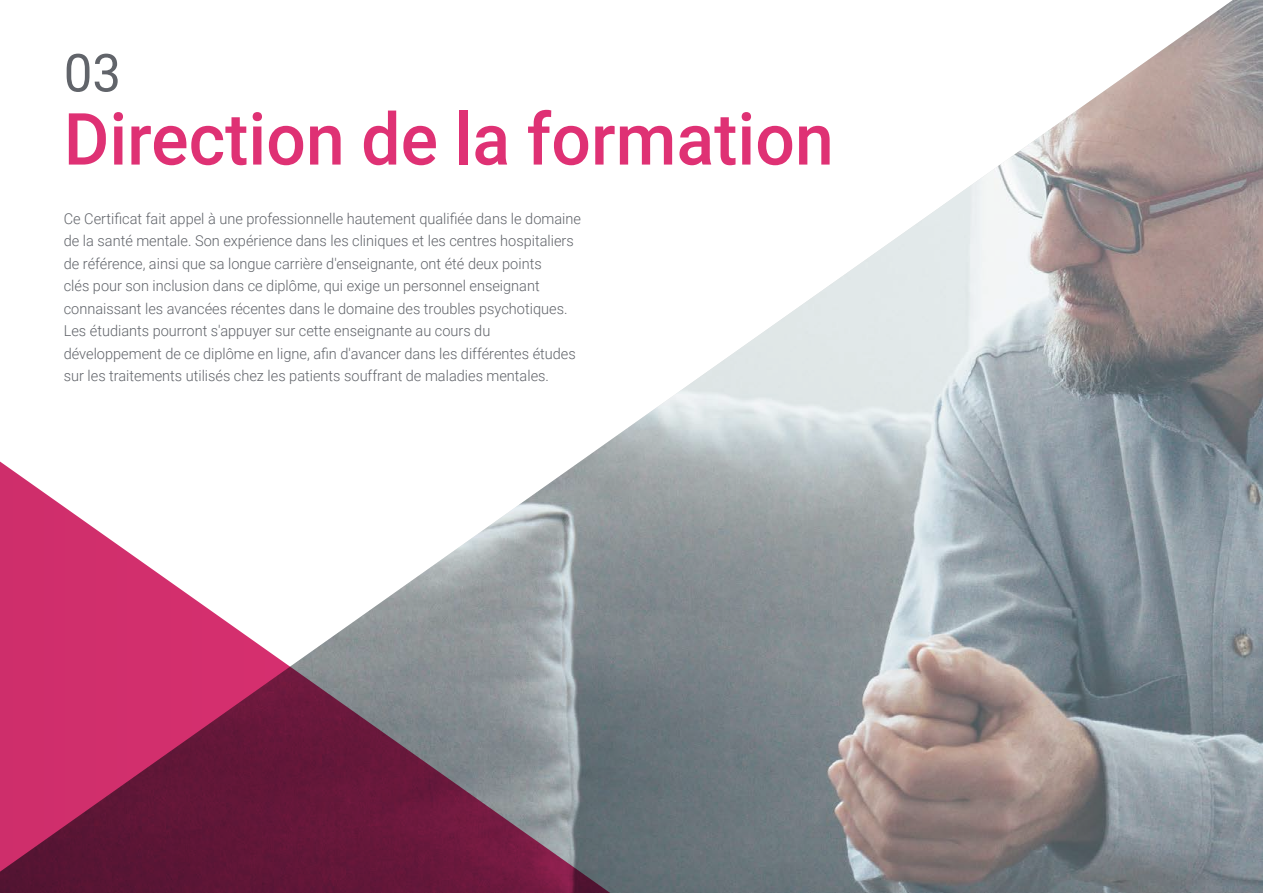
<style>
.page{position:relative;width:1263px;height:893px;background:#fff}
.page>*{position:absolute;margin:0;border:0;box-sizing:border-box;transform-origin:0 0}
.t1{font:500 72px "Roboto";color:#df3174}
.t2{font:52.5px "Roboto";color:#61646a}
.t3{font:300 15px/22.5px "Roboto";color:#61646a}
</style>
<div class="page">
<img style="left:602px;top:0;width:661px;height:893px">
<svg style="left:0;top:446px;width:640px;height:447px"></svg>
<h2 class="t2" style="left:64px;top:36px;width:59px">03</h2>
<h1 class="t1" style="left:64px;top:89px;width:771px">Direction de la formation</h1>
<p class="t3" style="left:64px;top:207px;width:519px">Ce Certificat fait appel à une professionnelle hautement qualifiée dans le domaine de la santé mentale. Son expérience dans les cliniques et les centres hospitaliers de référence, ainsi que sa longue carrière d'enseignante, ont été deux points<br>clés pour son inclusion dans ce diplôme, qui exige un personnel enseignant connaissant les avancées récentes dans le domaine des troubles psychotiques.<br>Les étudiants pourront s'appuyer sur cette enseignante au cours du développement de ce diplôme en ligne, afin d'avancer dans les différentes études sur les traitements utilisés chez les patients souffrant de maladies mentales.</p>
</div>
